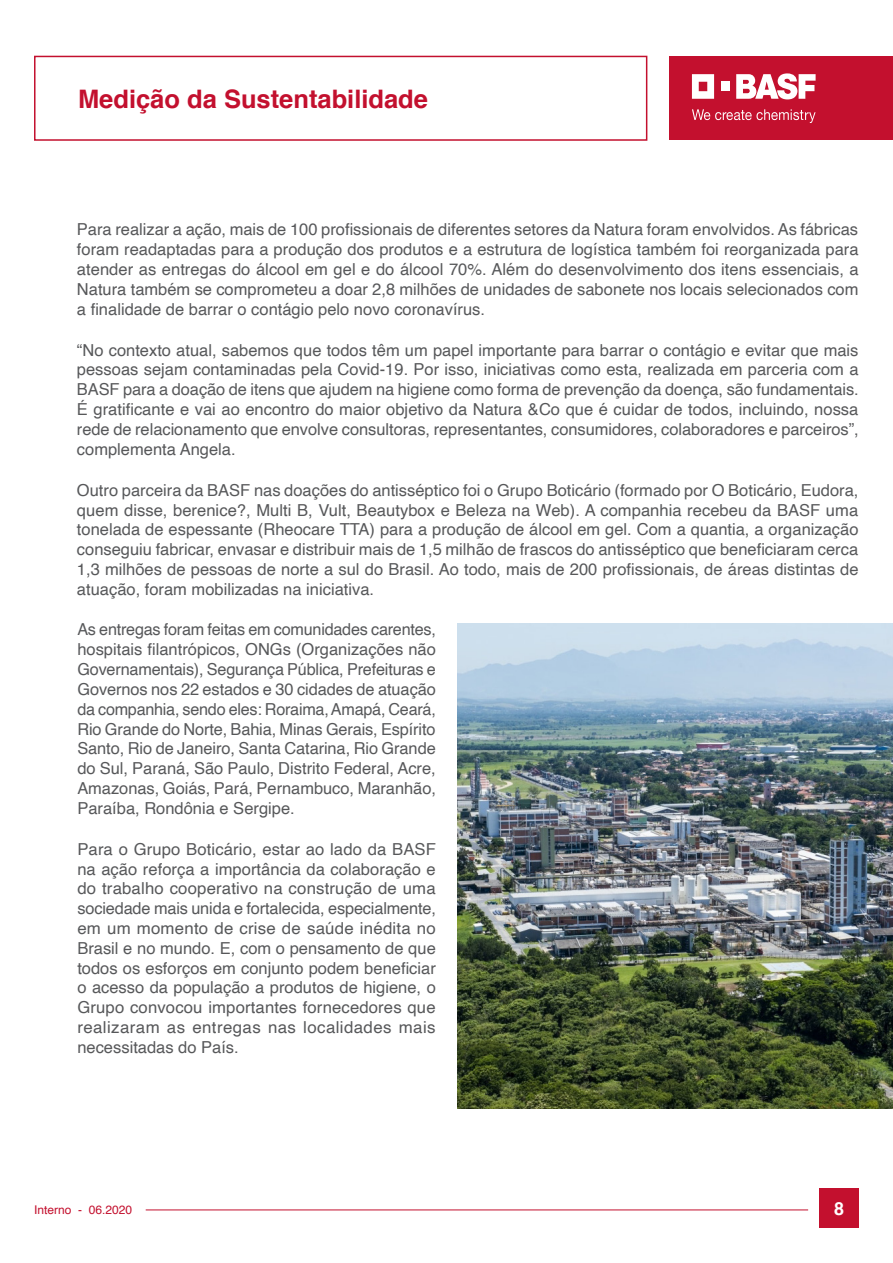
<style>
.page{position:relative;width:893px;height:1263px;background:#fff}
.page>*{position:absolute;margin:0;border:0;box-sizing:border-box;transform-origin:0 0}
.t1{font:700 25.5px "Helvetica";color:#c3102e}
.t2{font:700 18px "Helvetica";color:#fff}
.Corpo_de_texto_base{font:16.5px/19.8px "Helvetica";color:#57585a;text-align:justify}
.t3{font:12px "Helvetica";color:#c3102e}
</style>
<div class="page">
<div style="left:669px;top:56px;width:224px;height:84px;background:#c3102e"></div>
<svg style="left:692px;top:74px;width:22px;height:25px"></svg>
<div style="left:721px;top:82px;width:8px;height:9px;background:#fff"></div>
<svg style="left:736px;top:73px;width:80px;height:26px"></svg>
<svg style="left:692px;top:109px;width:124px;height:14px"></svg>
<div style="left:34px;top:56px;width:613px;height:85px;border:2px solid #c3102e"></div>
<hr style="left:146px;top:1209px;width:662px;height:1px;background:#c3102e">
<div style="left:819px;top:1188px;width:40px;height:40px;background:#c3102e"></div>
<img style="left:457px;top:623px;width:436px;height:485px">
<h1 class="t1" style="left:78px;top:78px;width:352px">Medição da Sustentabilidade</h1>
<p class="Corpo_de_texto_base" style="left:77px;top:220px;width:783px">Para realizar a ação, mais de 100 profissionais de diferentes setores da Natura foram envolvidos. As fábricas foram readaptadas para a produção dos produtos e a estrutura de logística também foi reorganizada para atender as entregas do álcool em gel e do álcool 70%. Além do desenvolvimento dos itens essenciais, a Natura também se comprometeu a doar 2,8 milhões de unidades de sabonete nos locais selecionados com a finalidade de barrar o contágio pelo novo coronavírus.</p>
<p class="Corpo_de_texto_base" style="left:77px;top:340px;width:783px">“No contexto atual, sabemos que todos têm um papel importante para barrar o contágio e evitar que mais pessoas sejam contaminadas pela Covid-19. Por isso, iniciativas como esta, realizada em parceria com a BASF para a doação de itens que ajudem na higiene como forma de prevenção da doença, são fundamentais.<br>É gratificante e vai ao encontro do maior objetivo da Natura &amp;Co que é cuidar de todos, incluindo, nossa rede de relacionamento que envolve consultoras, representantes, consumidores, colaboradores e parceiros”, complementa Angela.</p>
<p class="Corpo_de_texto_base" style="left:77px;top:480px;width:783px">Outro parceira da BASF nas doações do antisséptico foi o Grupo Boticário (formado por O Boticário, Eudora, quem disse, berenice?, Multi B, Vult, Beautybox e Beleza na Web). A companhia recebeu da BASF uma tonelada de espessante (Rheocare TTA) para a produção de álcool em gel. Com a quantia, a organização conseguiu fabricar, envasar e distribuir mais de 1,5 milhão de frascos do antisséptico que beneficiaram cerca 1,3 milhões de pessoas de norte a sul do Brasil. Ao todo, mais de 200 profissionais, de áreas distintas de atuação, foram mobilizadas na iniciativa.</p>
<p class="Corpo_de_texto_base" style="left:77px;top:620px;width:360px">As entregas foram feitas em comunidades carentes, hospitais filantrópicos, ONGs (Organizações não Governamentais), Segurança Pública, Prefeituras e Governos nos 22 estados e 30 cidades de atuação da companhia, sendo eles: Roraima, Amapá, Ceará, Rio Grande do Norte, Bahia, Minas Gerais, Espírito Santo, Rio de Janeiro, Santa Catarina, Rio Grande do Sul, Paraná, São Paulo, Distrito Federal, Acre, Amazonas, Goiás, Pará, Pernambuco, Maranhão, Paraíba, Rondônia e Sergipe.</p>
<p class="Corpo_de_texto_base" style="left:77px;top:839px;width:360px">Para o Grupo Boticário, estar ao lado da BASF na ação reforça a importância da colaboração e do trabalho cooperativo na construção de uma sociedade mais unida e fortalecida, especialmente, em um momento de crise de saúde inédita no Brasil e no mundo. E, com o pensamento de que todos os esforços em conjunto podem beneficiar o acesso da população a produtos de higiene, o Grupo convocou importantes fornecedores que realizaram as entregas nas localidades mais necessitadas do País.</p>
<p class="t3" style="left:34px;top:1200px;width:100px">Interno - 06.2020</p>
<p class="t2" style="left:834px;top:1194px;width:12px">8</p>
</div>
